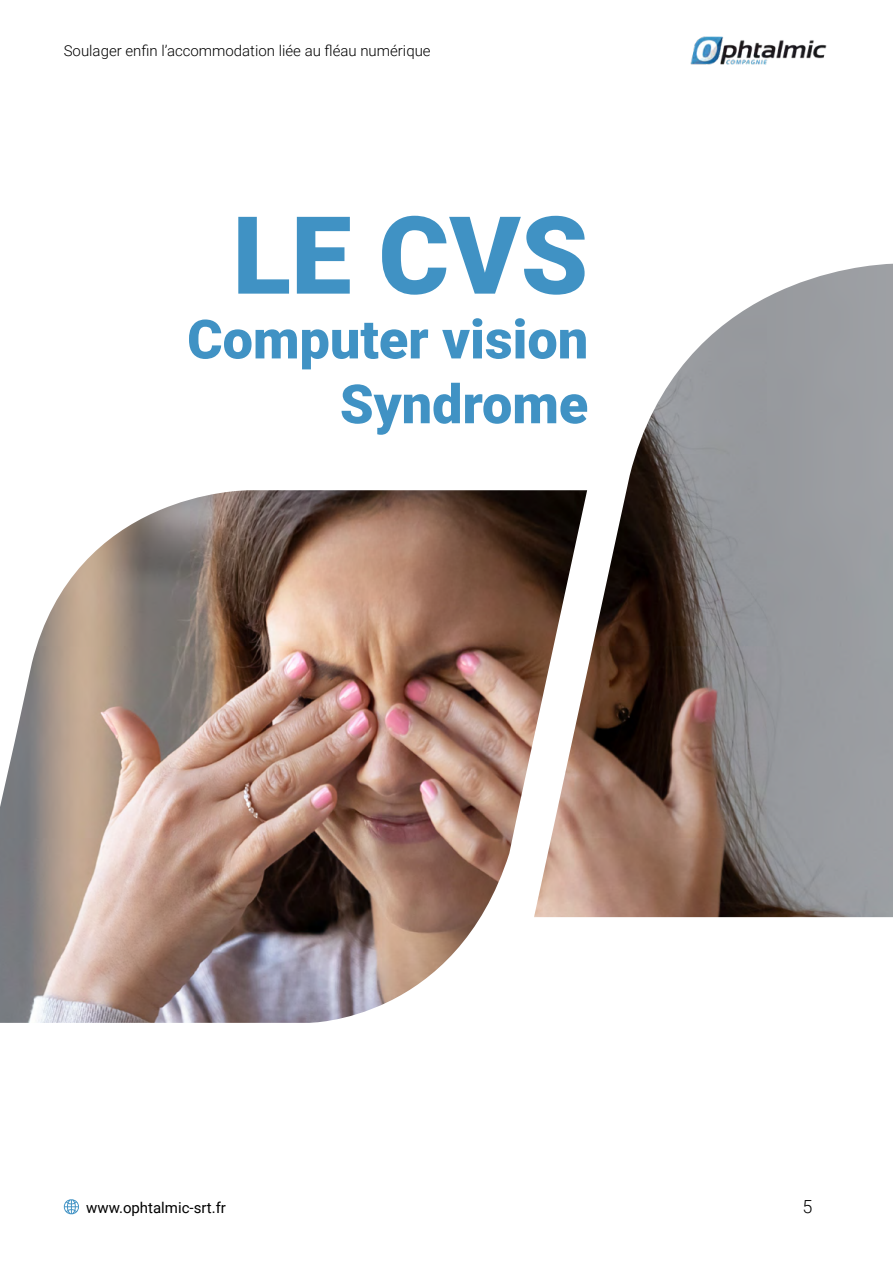
<style>
.page{position:relative;width:893px;height:1263px;background:#fff}
.page>*{position:absolute;margin:0;border:0;box-sizing:border-box;transform-origin:0 0}
.t1{font:900 108px "Roboto";color:#4092c4}
.t2{font:900 54px "Roboto";color:#4092c4}
.t3{font:300 18px "Roboto";color:#000}
.t4{font:300 15px "Roboto";color:#000}
.t5{font:15px "Roboto";color:#000}
</style>
<div class="page">
<img style="left:690px;top:36px;width:137px;height:28px">
<svg style="left:63px;top:1199px;width:16px;height:16px"></svg>
<img style="left:0;top:264px;width:893px;height:759px">
<p class="t4" style="left:64px;top:40px;width:368px">Soulager enfin l’accommodation liée au fléau numérique</p>
<p class="t1" style="left:232px;top:180px;width:357px">LE CVS</p>
<p class="t2" style="left:187px;top:301px;width:403px">Computer vision</p>
<p class="t2" style="left:340px;top:366px;width:250px">Syndrome</p>
<p class="t5" style="left:86px;top:1197px;width:141px">www.ophtalmic-srt.fr</p>
<p class="t3" style="left:802px;top:1194px;width:11px">5</p>
</div>
